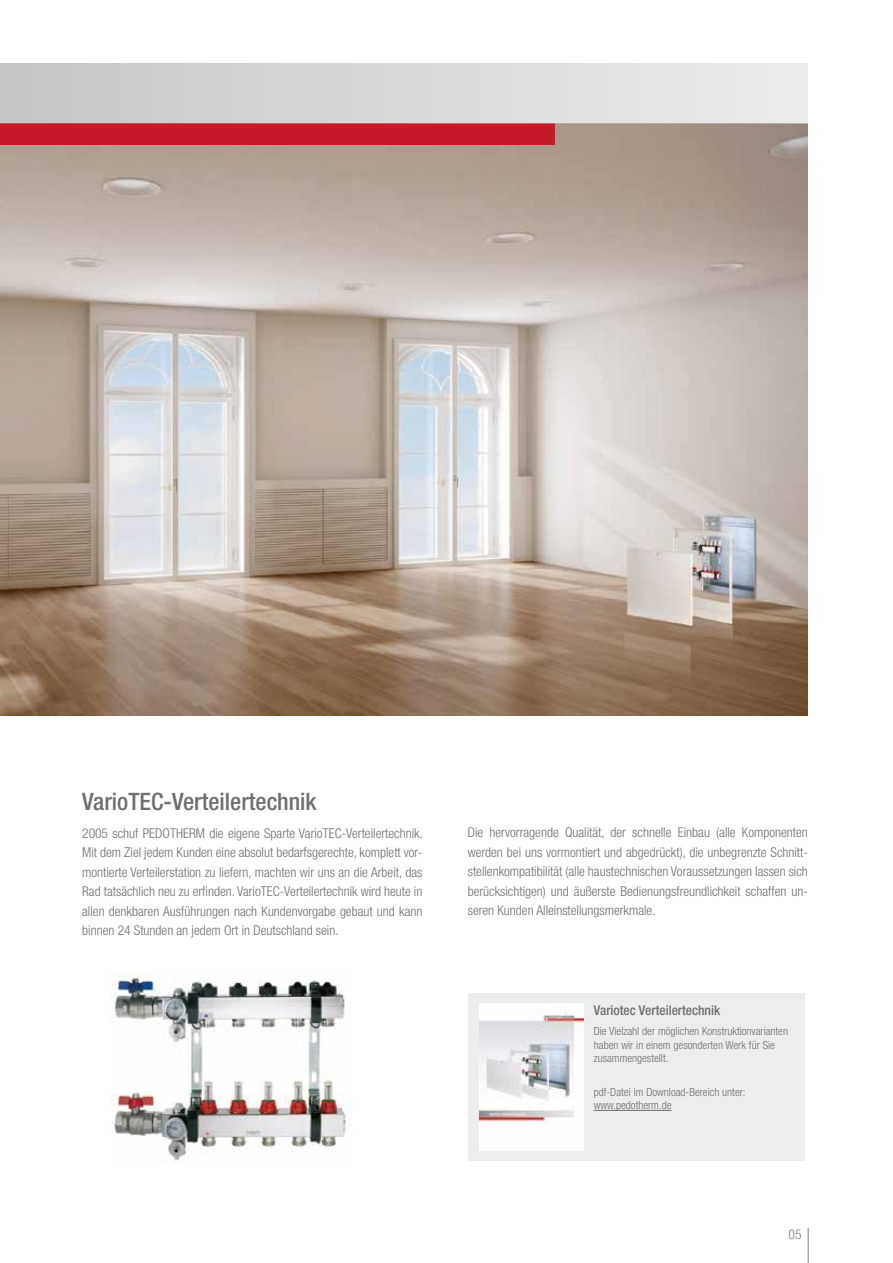
<style>
.page{position:relative;width:893px;height:1263px;background:#fff}
.page>*{position:absolute;margin:0;border:0;box-sizing:border-box;transform-origin:0 0}
.t1{font:500 condensed 24px "Helvetica Neue";color:#706f6f}
.t2{font:300 condensed 13.5px/19.5px "Helvetica Neue";color:#706f6f;text-align:justify}
.t3{font:500 condensed 13.5px "Helvetica Neue";color:#706f6f}
.t4{font:300 condensed 13.5px "Helvetica Neue";color:#7c7b7b}
.t5{font:300 condensed 11.25px/13.5px "Helvetica Neue";color:#706f6f}
</style>
<div class="page">
<img style="left:0;top:123px;width:808px;height:592px">
<div style="left:0;top:123px;width:555px;height:22px;background:#c71927"></div>
<div style="left:0;top:64px;width:808px;height:59px;background:linear-gradient(to right,#c5c5c5,#ececec)"></div>
<hr style="left:808px;top:1228px;width:1px;height:35px;background:#7c7b7b">
<div style="left:468px;top:992px;width:336px;height:168px;background:#ededed"></div>
<hr style="left:594px;top:1110px;width:77px;height:1px;background:#706f6f">
<img style="left:480px;top:1004px;width:103px;height:146px">
<img style="left:112px;top:972px;width:234px;height:190px">
<h1 class="t1" style="left:82px;top:787px;width:236px">VarioTEC-Verteilertechnik</h1>
<p class="t2" style="left:82px;top:823px;width:342px">2005 schuf PEDOTHERM die eigene Sparte VarioTEC-Verteilertechnik.<br>Mit dem Ziel jedem Kunden eine absolut bedarfsgerechte, komplett vor&shy;montierte Verteilerstation zu liefern, machten wir uns an die Arbeit, das Rad tatsächlich neu zu erfinden. VarioTEC-Verteilertechnik wird heute in allen denkbaren Ausführungen nach Kundenvorgabe gebaut und kann binnen 24 Stunden an jedem Ort in Deutschland sein.</p>
<p class="t2" style="left:468px;top:822px;width:342px">Die hervorragende Qualität, der schnelle Einbau (alle Komponenten werden bei uns vormontiert und abgedrückt), die unbegrenzte Schnitt&shy;stellenkompatibilität (alle haustechnischen Voraussetzungen lassen sich berücksichtigen) und äußerste Bedienungsfreundlichkeit schaffen un&shy;seren Kunden Alleinstellungsmerkmale.</p>
<p class="t3" style="left:594px;top:1003px;width:128px">Variotec Verteilertechnik</p>
<p class="t5" style="left:594px;top:1024px;width:196px">Die Vielzahl der möglichen Konstruktionvarianten haben wir in einem gesonderten Werk für Sie zusammengestellt.</p>
<p class="t5" style="left:594px;top:1085px;width:153px">pdf-Datei im Download-Bereich unter: www.pedotherm.de</p>
<p class="t4" style="left:789px;top:1226px;width:14px">05</p>
</div>
